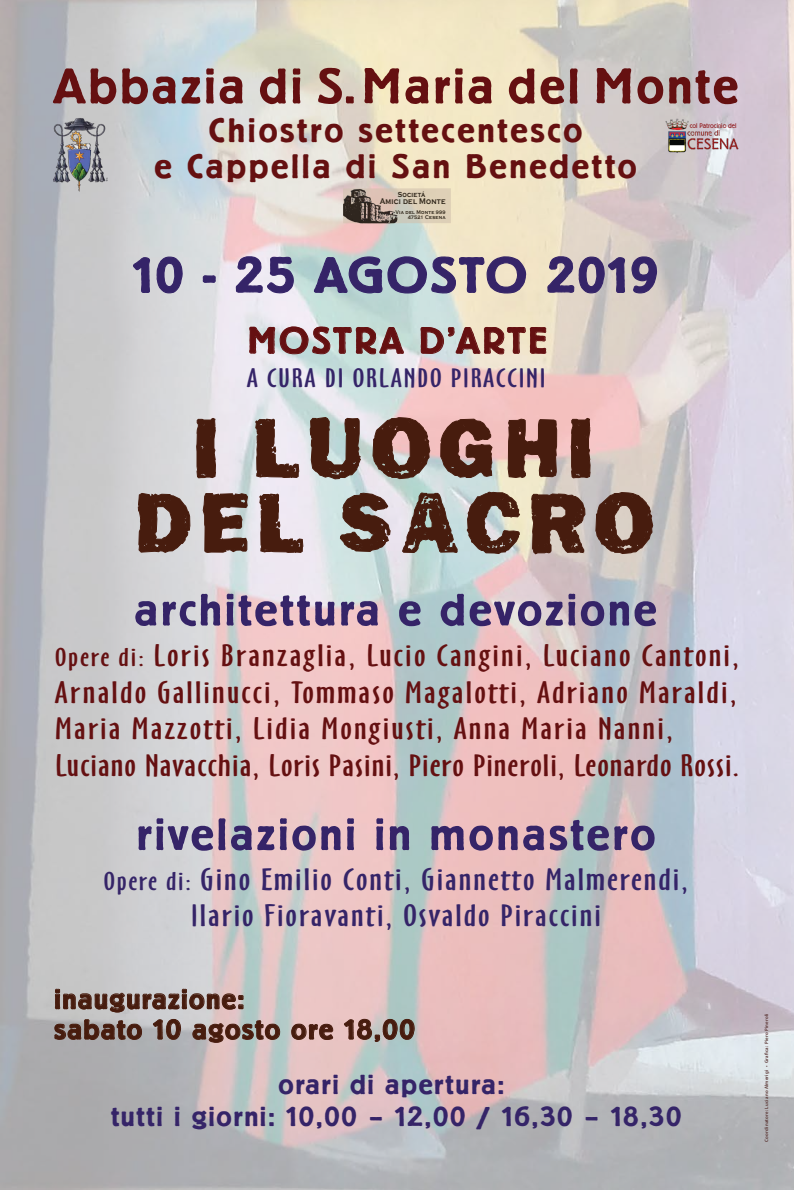
<style>
.page{position:relative;width:794px;height:1191px;background:#fff}
.page>*{position:absolute;margin:0;border:0;box-sizing:border-box;transform-origin:0 0}
.t1{font:87px/74.9px "Frankie";letter-spacing:.075em;color:#471c0e;text-align:center}
.t2{font:600 52px "Berliner Gro D";letter-spacing:.05em;color:#651011;scale:1.1 1}
.t3{font:600 51.6px "Berliner Gro D";letter-spacing:.045em;color:#352468;scale:1.1 1}
.t4{font:600 47.2px "Berliner Gro D";letter-spacing:.055em;color:#352468;scale:1.1 1}
.t5{font:600 38.4px "Berliner Gro D";letter-spacing:.07em;color:#651011;scale:1.07 1}
.t6{font:600 35.6px/36.3px "Berliner Gro D";letter-spacing:.07em;color:#651011;text-align:center;scale:1.1 1}
.t7{font:28.8px/36.4px "Oz Handicraft BT";letter-spacing:.055em;color:#651011;scale:1.39 1}
.t8{font:28.8px/36.4px "Oz Handicraft BT";letter-spacing:.05em;color:#352468;text-align:center;scale:1.38 1}
.t9{font:600 28.8px/32px "Berliner Gro D";letter-spacing:.05em;color:#352468;text-align:center;scale:1.1 1}
.t10{font:600 28.8px/30.4px "Berliner Gro D";letter-spacing:.05em;color:#471c0e;scale:1.1 1}
.t11{font:24.8px "Oz Handicraft BT";letter-spacing:.05em;color:#352468;scale:1.38 1}
.t12{font:700 8.44px "Copperplate Gothic";letter-spacing:.03em;color:#2d2418;scale:.83 1}
.t13{font:700 7.44px "Copperplate Gothic";letter-spacing:.03em;color:#2d2418;scale:.83 1}
.t14{font:7.08px "Berliner Gro D Ligh";color:#911a1d;scale:1.05 1}
.t15{font:700 5.48px/5.4px "Copperplate Gothic";letter-spacing:.045em;color:#2d2418;text-align:right;scale:.85 1}
.t16{font:600 4.8px "Myriad Pro";letter-spacing:.05em;color:#552e2c}
.s1{font-size:5.12px}
.s2{font-size:24px}
</style>
<div class="page">
<img style="left:0;top:0;width:794px;height:1189px">
<svg style="left:397px;top:188px;width:54px;height:35px"></svg>
<img style="left:343px;top:188px;width:54px;height:35px">
<img style="left:666px;top:118px;width:72px;height:35px">
<img style="left:51px;top:115px;width:59px;height:79px">
<svg style="left:132px;top:256px;width:51px;height:38px"></svg>
<svg style="left:202px;top:275px;width:14px;height:8px"></svg>
<svg style="left:235px;top:255px;width:59px;height:39px"></svg>
<svg style="left:313px;top:256px;width:214px;height:38px"></svg>
<svg style="left:546px;top:255px;width:79px;height:39px"></svg>
<svg style="left:631px;top:256px;width:26px;height:38px"></svg>
<svg style="left:249px;top:326px;width:155px;height:31px"></svg>
<svg style="left:421px;top:327px;width:125px;height:30px"></svg>
<svg style="left:55px;top:988px;width:225px;height:54px"></svg>
<svg style="left:291px;top:1023px;width:42px;height:17px"></svg>
<svg style="left:344px;top:1019px;width:70px;height:23px"></svg>
<svg style="left:196px;top:418px;width:20px;height:60px"></svg>
<svg style="left:255px;top:419px;width:44px;height:59px"></svg>
<svg style="left:310px;top:417px;width:51px;height:62px"></svg>
<svg style="left:372px;top:417px;width:58px;height:62px"></svg>
<svg style="left:440px;top:419px;width:52px;height:59px"></svg>
<svg style="left:507px;top:419px;width:50px;height:59px"></svg>
<svg style="left:571px;top:418px;width:19px;height:60px"></svg>
<svg style="left:138px;top:493px;width:52px;height:60px"></svg>
<svg style="left:203px;top:493px;width:45px;height:60px"></svg>
<svg style="left:259px;top:493px;width:44px;height:60px"></svg>
<svg style="left:340px;top:493px;width:50px;height:59px"></svg>
<svg style="left:402px;top:492px;width:55px;height:61px"></svg>
<svg style="left:467px;top:492px;width:53px;height:62px"></svg>
<svg style="left:531px;top:493px;width:54px;height:61px"></svg>
<svg style="left:595px;top:492px;width:58px;height:62px"></svg>
<h2 class="t2" style="left:53px;top:57px;width:624px">Abbazia di S. Maria del Monte</h2>
<p class="t6" style="left:154px;top:112px;width:440px">Chiostro settecentesco<br>e Cappella di San Benedetto</p>
<p class="t14" style="left:690px;top:122px;width:46px">col Patrocinio del</p>
<p class="t13" style="left:398px;top:191px;width:35px">Societá</p>
<p class="t12" style="left:380px;top:197px;width:81px">Amici del Monte</p>
<p class="t15" style="left:395px;top:209px;width:60px">Via del Monte <span class="s1">999<br>47521</span> Cesena</p>
<h3 class="t3" style="left:133px;top:246px;width:479px">10 - 25 AGOSTO 2019</h3>
<h3 class="t5" style="left:248px;top:319px;width:281px">MOSTRA D’ARTE</h3>
<p class="t11" style="left:247px;top:364px;width:218px">A CURA DI ORLANDO PIRACCINI</p>
<h1 class="t1" style="left:134px;top:409px;width:520px">I LUOGHI<br>DEL SACRO</h1>
<h3 class="t4" style="left:134px;top:583px;width:476px">architettura e devozione</h3>
<p class="t7" style="left:55px;top:638px;width:494px"><span class="s2">Opere di:</span> Loris Branzaglia, Lucio Cangini, Luciano Cantoni, Arnaldo Gallinucci, Tommaso Magalotti, Adriano Maraldi, Maria Mazzotti, Lidia Mongiusti, Anna Maria Nanni, Luciano Navacchia, Loris Pasini, Piero Pineroli, Leonardo Rossi.</p>
<h3 class="t4" style="left:136px;top:808px;width:473px">rivelazioni in monastero</h3>
<p class="t8" style="left:104px;top:861px;width:425px"><span class="s2">Opere di:</span> Gino Emilio Conti, Giannetto Malmerendi,<br>Ilario Fioravanti, Osvaldo Piraccini</p>
<p class="t10" style="left:54px;top:984px;width:329px">inaugurazione:<br>sabato 10 agosto ore 18,00</p>
<p class="t9" style="left:111px;top:1069px;width:520px">orari di apertura:<br>tutti i giorni: 10,00 – 12,00 / 16,30 – 18,30</p>
<p class="t16" style="left:763px;top:1141px;width:129px;rotate:-90deg">Coordinatore: Luciano Almerigi • Gra ca: Piero Pineroli</p>
</div>
